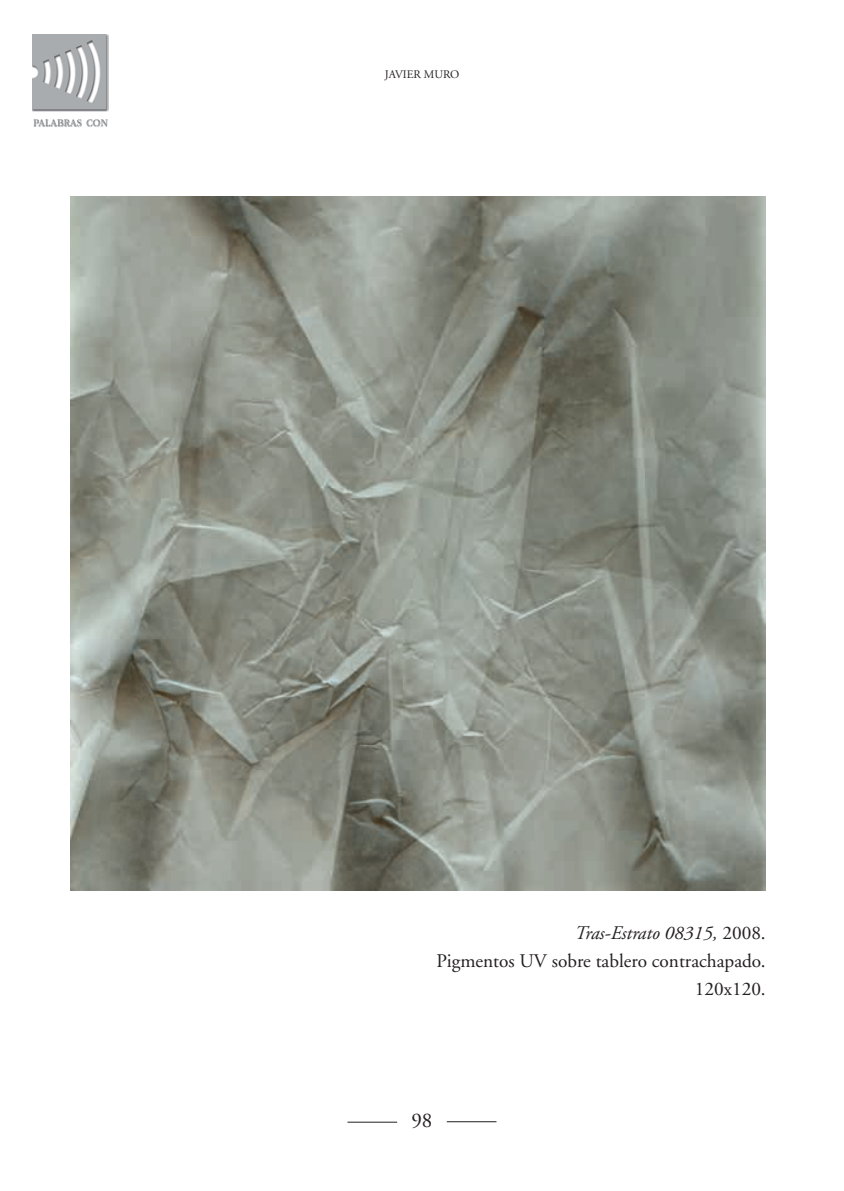
<style>
.page{position:relative;width:844px;height:1191px;background:#fff}
.page>*{position:absolute;margin:0;border:0;box-sizing:border-box;transform-origin:0 0}
.t1{font:21px "Adobe Garamond";color:#231f20}
.t2{font:19.25px/28px "Adobe Garamond";color:#231f20;text-align:right}
.t3{font:11.55px "Adobe Garamond";color:#231f20}
.t4{font:10.5px "ITC Garamond Std";letter-spacing:.005em;color:#6e7072;scale:.95 1}
.s1{font-style:italic}
</style>
<div class="page">
<hr style="left:347px;top:1121px;width:50px;height:1px;background:#231f20">
<hr style="left:446px;top:1121px;width:50px;height:1px;background:#231f20">
<img style="left:32px;top:35px;width:77px;height:76px">
<img style="left:71px;top:196px;width:694px;height:695px">
<p class="t4" style="left:33px;top:117px;width:80px">PALABRAS CON</p>
<p class="t3" style="left:384px;top:68px;width:76px">JAVIER MURO</p>
<p class="t2" style="left:436px;top:919px;width:331px"><span class="s1">Tras-Estrato 08315,</span> 2008.<br>Pigmentos UV sobre tablero contrachapado.<br>120x120.</p>
<p class="t1" style="left:411px;top:1109px;width:22px">98</p>
</div>
